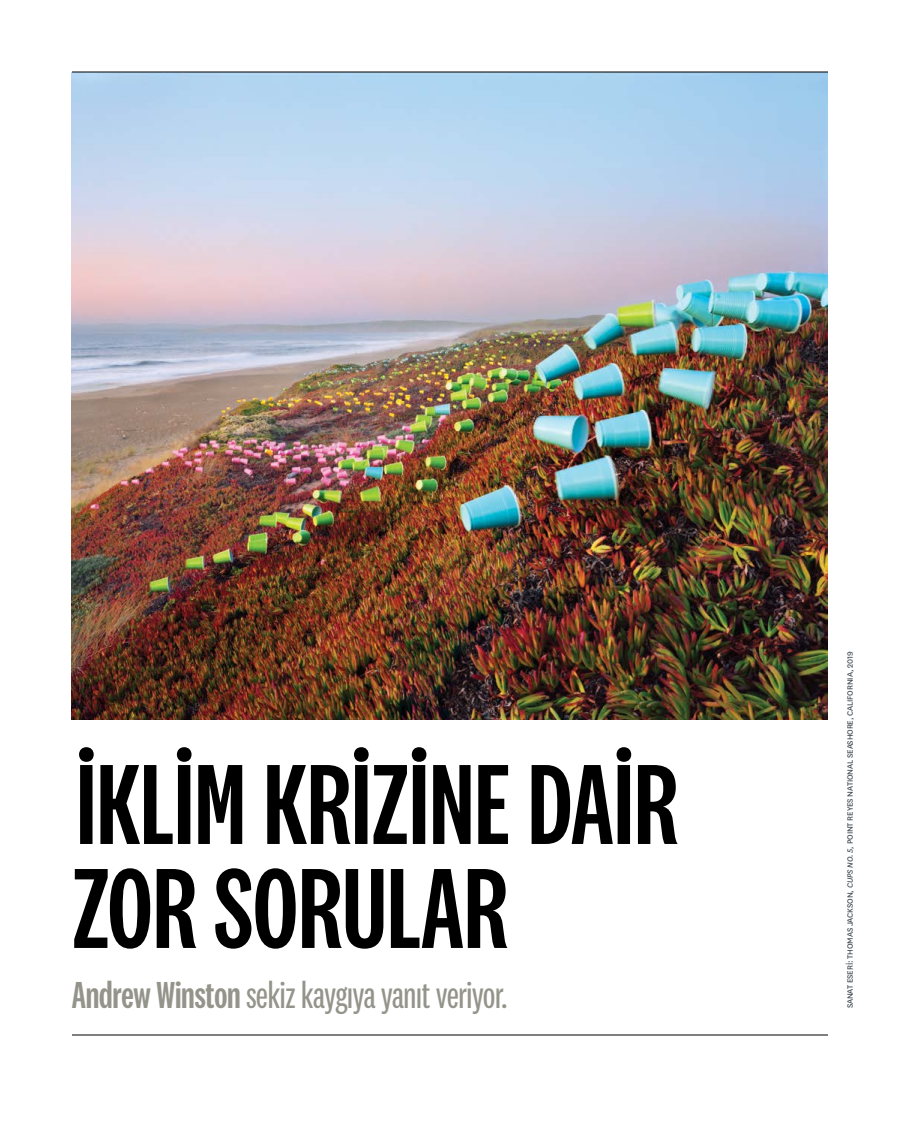
<style>
.page{position:relative;width:918px;height:1134px;background:#fff}
.page>*{position:absolute;margin:0;border:0;box-sizing:border-box;transform-origin:0 0}
.t1{font:500 118.2px/103.9px "National 2 Compressed";color:#000}
.t2{font:39px "National 2 Compressed";letter-spacing:-.005em;color:#94948b}
.t3{font:9px "National HBR";letter-spacing:-.015em;color:#3e484f}
.s1{font-weight:500}
.s2{font-style:italic}
</style>
<div class="page">
<img style="left:72px;top:73px;width:756px;height:647px">
<hr style="left:72px;top:72px;width:756px;height:1px;background:#000">
<hr style="left:72px;top:1035px;width:756px;height:1px;background:#000">
<h1 class="t1" style="left:72px;top:752px;width:608px">İKLİM KRİZİNE DAİR<br>ZOR SORULAR</h1>
<h2 class="t2" style="left:72px;top:976px;width:437px"><span class="s1">Andrew Winston</span> sekiz kaygıya yanıt veriyor.</h2>
<p class="t3" style="left:844px;top:1008px;width:359px;rotate:-90deg">SANAT ESERİ: THOMAS JACKSON, <span class="s2">CUPS NO. 5,</span> POINT REYES NATIONAL SEASHORE, CALIFORNIA, 2019</p>
</div>
